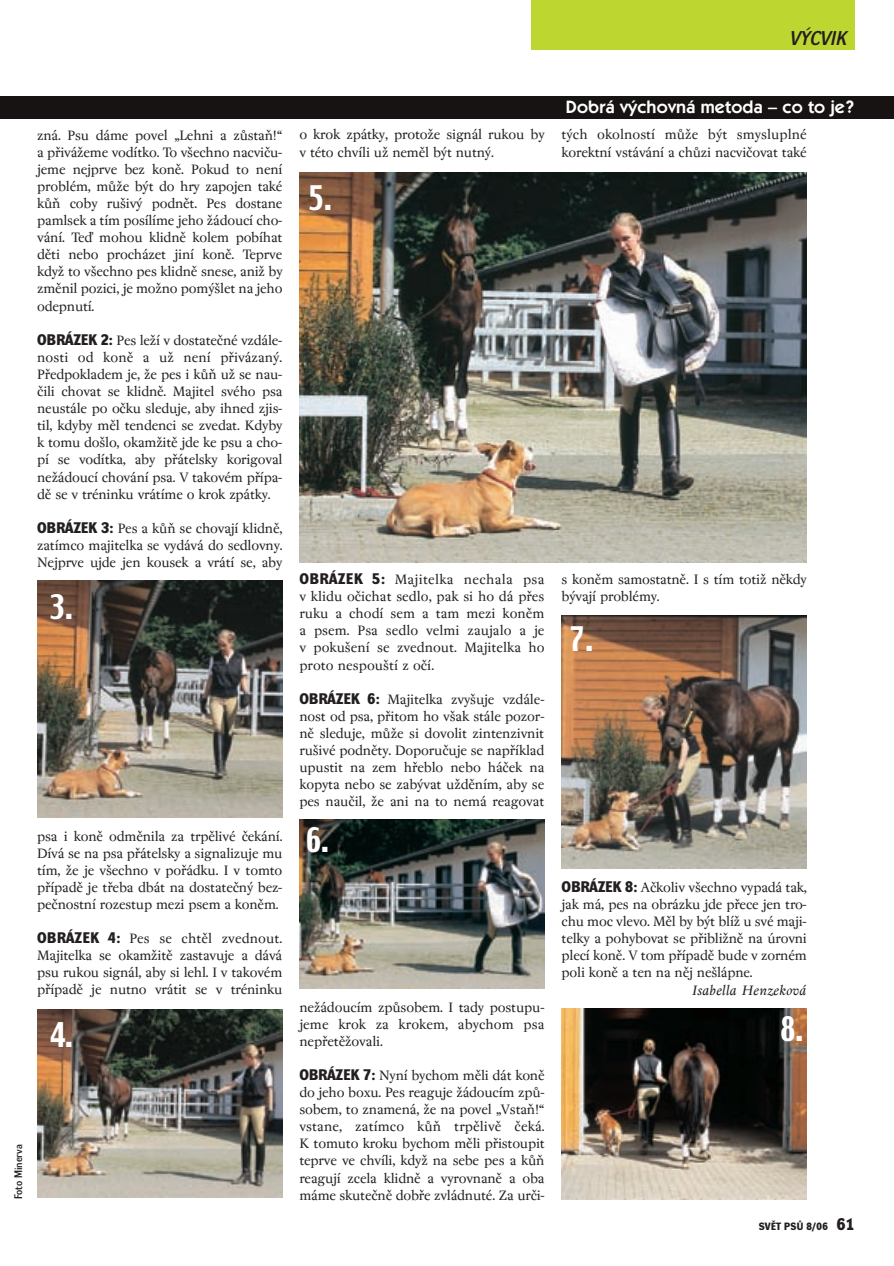
<style>
.page{position:relative;width:894px;height:1266px;background:#fff}
.page>*{position:absolute;margin:0;border:0;box-sizing:border-box;transform-origin:0 0}
.t1{font:30px "Techno CE";color:#fff}
.t2{font:19.5px "Dynamo D Italic D";color:#231f20}
.t3{font:600 18px "Itc Kabel CE";letter-spacing:.01em;color:#fff}
.t4{font:15px/17.1px "Regent";letter-spacing:-.015em;color:#231f20;text-align:justify}
.t5{font:italic 15px "Regent";letter-spacing:.02em;color:#231f20}
.t6{font:10.8px "Dynamo DD";color:#231f20}
.t7{font:10.35px "Dynamo DB";letter-spacing:.03em;color:#231f20}
.s1{font-family:"Dynamo DB"}
.s2{font-size:16.5px}
</style>
<div class="page">
<img style="left:0;top:0;width:894px;height:1200px">
<h2 class="t2" style="left:790px;top:31px;width:58px">V¯CVIK</h2>
<p class="t4" style="left:37px;top:127px;width:247px">zná. Psu dáme povel „Lehni a zÛstaÀ!“ a pfiiváÏeme vodítko. To v‰echno nacviãu&shy;jeme nejprve bez konû. Pokud to není problém, mÛÏe b˘t do hry zapojen také kÛÀ coby ru‰iv˘ podnût. Pes dostane pamlsek a tím posílíme jeho Ïádoucí cho&shy;vání. Teì mohou klidnû kolem pobíhat dûti nebo procházet jiní konû. Teprve kdyÏ to v‰echno pes klidnû snese, aniÏ by zmûnil pozici, je moÏno pom˘‰let na jeho odepnutí.</p>
<p class="t4" style="left:37px;top:333px;width:247px"><span class="s1">OBRÁZEK 2:</span> Pes leÏí v dostateãné vzdále&shy;nosti od konû a uÏ není pfiivázan˘.<br>Pfiedpokladem je, Ïe pes i kÛÀ uÏ se nau&shy;ãili chovat se klidnû. Majitel svého psa neustále po oãku sleduje, aby ihned zjis&shy;til, kdyby mûl tendenci se zvedat. Kdyby k tomu do‰lo, okamÏitû jde ke psu a cho&shy;pí se vodítka, aby pfiátelsky korigoval neÏádoucí chování psa. V takovém pfiípa&shy;dû se v tréninku vrátíme o krok zpátky.</p>
<p class="t4" style="left:37px;top:521px;width:247px"><span class="s1">OBRÁZEK 3:</span> Pes a kÛÀ se chovají klidnû, zatímco majitelka se vydává do sedlovny.<br>Nejprve ujde jen kousek a vrátí se, aby</p>
<h1 class="t1" style="left:50px;top:594px;width:24px">3.</h1>
<p class="t4" style="left:37px;top:828px;width:247px">psa i konû odmûnila za trpûlivé ãekání.<br>Dívá se na psa pfiátelsky a signalizuje mu tím, Ïe je v‰echno v pofiádku. I v tomto pfiípadû je tfieba dbát na dostateãn˘ bez&shy;peãnostní rozestup mezi psem a konûm.</p>
<p class="t4" style="left:37px;top:931px;width:247px"><span class="s1">OBRÁZEK 4:</span> Pes se chtûl zvednout.<br>Majitelka se okamÏitû zastavuje a dává psu rukou signál, aby si lehl. I v takovém pfiípadû je nutno vrátit se v tréninku</p>
<h1 class="t1" style="left:50px;top:1022px;width:24px">4.</h1>
<p class="t6" style="left:14px;top:1199px;width:56px;rotate:-90deg">Foto Minerva</p>
<p class="t4" style="left:299px;top:127px;width:247px">o krok zpátky, protoÏe signál rukou by v této chvíli uÏ nemûl b˘t nutn˘.</p>
<h1 class="t1" style="left:309px;top:185px;width:24px">5.</h1>
<p class="t4" style="left:299px;top:572px;width:247px"><span class="s1">OBRÁZEK 5:</span> Majitelka nechala psa v klidu oãichat sedlo, pak si ho dá pfies ruku a chodí sem a tam mezi konûm a psem. Psa sedlo velmi zaujalo a je v poku‰ení se zvednout. Majitelka ho proto nespou‰tí z oãí.</p>
<p class="t4" style="left:299px;top:692px;width:247px"><span class="s1">OBRÁZEK 6:</span> Majitelka zvy‰uje vzdále&shy;nost od psa, pfiitom ho v‰ak stále pozor&shy;nû sleduje, mÛÏe si dovolit zintenzivnit ru‰ivé podnûty. Doporuãuje se napfiíklad upustit na zem hfieblo nebo háãek na kopyta nebo se zab˘vat uÏdûním, aby se pes nauãil, Ïe ani na to nemá reagovat</p>
<h1 class="t1" style="left:306px;top:827px;width:24px">6.</h1>
<p class="t4" style="left:299px;top:999px;width:247px">neÏádoucím zpÛsobem. I tady postupu&shy;jeme krok za krokem, abychom psa nepfietûÏovali.</p>
<p class="t4" style="left:299px;top:1068px;width:247px"><span class="s1">OBRÁZEK 7:</span> Nyní bychom mûli dát konû do jeho boxu. Pes reaguje Ïádoucím zpÛ&shy;sobem, to znamená, Ïe na povel „VstaÀ!“ vstane, zatímco kÛÀ trpûlivû ãeká.<br>K tomuto kroku bychom mûli pfiistoupit teprve ve chvíli, kdyÏ na sebe pes a kÛÀ reagují zcela klidnû a vyrovnanû a oba máme skuteãnû dobfie zvládnuté. Za urãi-</p>
<p class="t3" style="left:566px;top:100px;width:290px">Dobrá v˘chovná metoda – co to je?</p>
<p class="t4" style="left:562px;top:127px;width:247px">t˘ch okolností mÛÏe b˘t smysluplné korektní vstávání a chÛzi nacviãovat také</p>
<p class="t4" style="left:562px;top:572px;width:247px">s konûm samostatnû. I s tím totiÏ nûkdy b˘vají problémy.</p>
<h1 class="t1" style="left:570px;top:626px;width:24px">7.</h1>
<p class="t4" style="left:562px;top:880px;width:247px"><span class="s1">OBRÁZEK 8:</span> Aãkoliv v‰echno vypadá tak, jak má, pes na obrázku jde pfiece jen tro&shy;chu moc vlevo. Mûl by b˘t blíÏ u své maji&shy;telky a pohybovat se pfiibliÏnû na úrovni plecí konû. V tom pfiípadû bude v zorném poli konû a ten na nûj ne‰lápne.</p>
<p class="t5" style="left:692px;top:984px;width:116px">Isabella Henzeková</p>
<h1 class="t1" style="left:781px;top:1016px;width:24px">8.</h1>
<p class="t7" style="left:759px;top:1222px;width:97px">SVùT PSÒ 8/06 <span class="s2">61</span></p>
</div>
